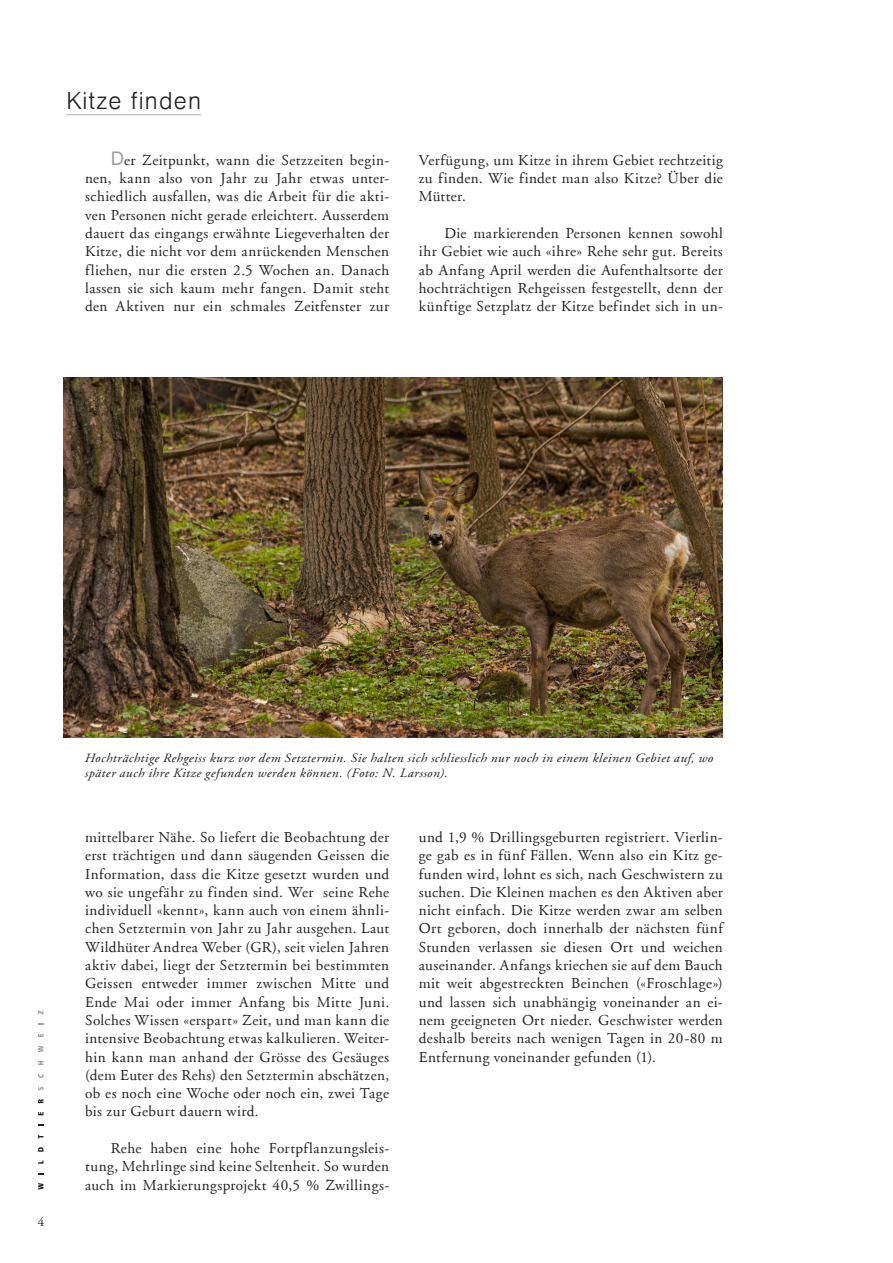
<style>
.page{position:relative;width:893px;height:1263px;background:#fff}
.page>*{position:absolute;margin:0;border:0;box-sizing:border-box;transform-origin:0 0}
.t1{font:300 24px "Akzidenz Grotesk R Buch";letter-spacing:.05em;color:#231f20}
.Lauftext{font:15.15px/18.3px "Adobe Garamond";letter-spacing:.03em;color:#231f20;text-align:justify}
.Bildlegenden{font:italic 12.75px/15.3px "Adobe Garamond";letter-spacing:.035em;color:#231f20;scale:1.06 1}
.t2{font:12.75px "Adobe Garamond";color:#231f20}
.s1{font-family:"Akzidenz Grotesk R Buch";font-size:19.2px;color:#9d9fa2}
</style>
<div class="page">
<svg style="left:38px;top:1183px;width:5px;height:6px"></svg>
<svg style="left:38px;top:1160px;width:5px;height:4px"></svg>
<svg style="left:38px;top:1147px;width:5px;height:5px"></svg>
<svg style="left:38px;top:1135px;width:5px;height:3px"></svg>
<svg style="left:38px;top:1112px;width:5px;height:3px"></svg>
<svg style="left:38px;top:1099px;width:5px;height:4px"></svg>
<svg style="left:38px;top:1087px;width:6px;height:3px"></svg>
<svg style="left:38px;top:1074px;width:6px;height:4px"></svg>
<svg style="left:38px;top:1061px;width:5px;height:4px"></svg>
<svg style="left:38px;top:1046px;width:5px;height:6px"></svg>
<svg style="left:38px;top:1034px;width:5px;height:3px"></svg>
<svg style="left:38px;top:1011px;width:5px;height:3px"></svg>
<img style="left:64px;top:378px;width:659px;height:360px">
<hr style="left:66px;top:114px;width:135px;height:1px;background:#b2b3b7">
<p class="t1" style="left:66px;top:86px;width:136px">Kitze finden</p>
<p class="Lauftext" style="left:85px;top:151px;width:306px;text-indent:26px"><span class="s1">D</span>er Zeitpunkt, wann die Setzzeiten begin&shy;nen, kann also von Jahr zu Jahr etwas unter&shy;schiedlich ausfallen, was die Arbeit für die akti&shy;ven Personen nicht gerade erleichtert. Ausserdem dauert das eingangs erwähnte Liegeverhalten der Kitze, die nicht vor dem anrückenden Menschen fliehen, nur die ersten 2.5 Wochen an. Danach lassen sie sich kaum mehr fangen. Damit steht den Aktiven nur ein schmales Zeitfenster zur</p>
<p class="Lauftext" style="left:419px;top:151px;width:306px">Verfügung, um Kitze in ihrem Gebiet rechtzeitig zu finden. Wie findet man also Kitze? Über die Mütter.</p>
<p class="Lauftext" style="left:419px;top:224px;width:306px;text-indent:26px">Die markierenden Personen kennen sowohl ihr Gebiet wie auch «ihre» Rehe sehr gut. Bereits ab Anfang April werden die Aufenthaltsorte der hochträchtigen Rehgeissen festgestellt, denn der künftige Setzplatz der Kitze befindet sich in un-</p>
<p class="t2" style="left:38px;top:1215px;width:8px">4</p>
<p class="Bildlegenden" style="left:85px;top:751px;width:595px">Hochträchtige Rehgeiss kurz vor dem Setztermin. Sie halten sich schliesslich nur noch in einem kleinen Gebiet auf, wo später auch ihre Kitze gefunden werden können. (Foto: N. Larsson).</p>
<p class="Lauftext" style="left:85px;top:828px;width:306px">mittelbarer Nähe. So liefert die Beobachtung der erst trächtigen und dann säugenden Geissen die Information, dass die Kitze gesetzt wurden und wo sie ungefähr zu finden sind. Wer seine Rehe individuell «kennt», kann auch von einem ähnli&shy;chen Setztermin von Jahr zu Jahr ausgehen. Laut Wildhüter Andrea Weber (GR), seit vielen Jahren aktiv dabei, liegt der Setztermin bei bestimmten Geissen entweder immer zwischen Mitte und Ende Mai oder immer Anfang bis Mitte Juni.<br>Solches Wissen «erspart» Zeit, und man kann die intensive Beobachtung etwas kalkulieren. Weiter&shy;hin kann man anhand der Grösse des Gesäuges (dem Euter des Rehs) den Setztermin abschätzen, ob es noch eine Woche oder noch ein, zwei Tage bis zur Geburt dauern wird.</p>
<p class="Lauftext" style="left:85px;top:1139px;width:306px;text-indent:26px">Rehe haben eine hohe Fortpflanzungsleis&shy;tung, Mehrlinge sind keine Seltenheit. So wurden auch im Markierungsprojekt 40,5 % Zwillings-</p>
<p class="Lauftext" style="left:419px;top:828px;width:306px">und 1,9 % Drillingsgeburten registriert. Vierlin&shy;ge gab es in fünf Fällen. Wenn also ein Kitz ge&shy;funden wird, lohnt es sich, nach Geschwistern zu suchen. Die Kleinen machen es den Aktiven aber nicht einfach. Die Kitze werden zwar am selben Ort geboren, doch innerhalb der nächsten fünf Stunden verlassen sie diesen Ort und weichen auseinander. Anfangs kriechen sie auf dem Bauch mit weit abgestreckten Beinchen («Froschlage») und lassen sich unabhängig voneinander an ei&shy;nem geeigneten Ort nieder. Geschwister werden deshalb bereits nach wenigen Tagen in 20-80 m Entfernung voneinander gefunden (1).</p>
</div>
